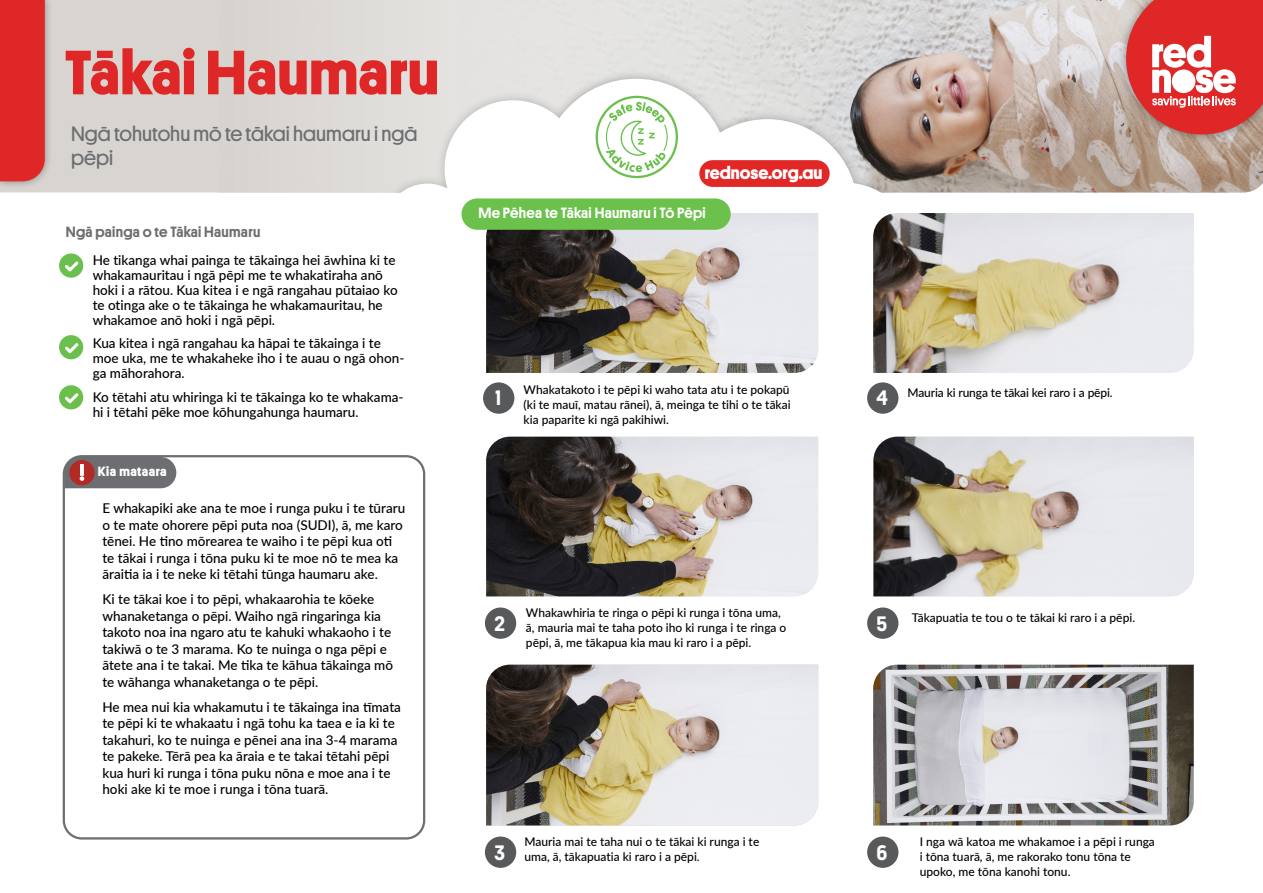
<style>
.page{position:relative;width:1263px;height:893px;background:#fff}
.page>*{position:absolute;margin:0;border:0;box-sizing:border-box;transform-origin:0 0}
.t1{font:700 63px "Platform";color:#de2726}
.t2{font:500 21.15px "Platform";color:#fff}
.t3{font:21px/24px "Platform";color:#6d6e71}
.t4{font:700 18px "Platform";color:#fff}
.t5{font:500 15px "Platform";letter-spacing:.02em;color:#fff}
.t6{font:500 15px "Platform";letter-spacing:.02em;color:#6d6e71}
.t7{font:500 13.5px/16.5px "Lato";color:#000}
.t8{font:700 13.5px "Platform";letter-spacing:.04em;color:#fff}
.t9{font:500 12px/15px "Lato";color:#000}
.s1{font-weight:400;font-size:12px;color:#de2726}
.s2{color:#de2726}
</style>
<div class="page">
<div style="left:0;top:0;width:219px;height:192px;background:#d8d5d1"></div>
<img style="left:219px;top:0;width:1044px;height:192px">
<div style="left:0;top:0;width:53px;height:189px;background:#000;opacity:.34"></div>
<div style="left:0;top:0;width:45px;height:181px;background:#de2726"></div>
<div style="left:550px;top:69px;width:370px;height:123px;background:#000;opacity:.29"></div>
<div style="left:375px;top:91px;width:187px;height:101px;background:#e1ddda"></div>
<svg style="left:384px;top:79px;width:533px;height:113px"></svg>
<div style="left:699px;top:160px;width:131px;height:27px;background:#e12827;border-radius:13px"></div>
<div style="left:1118px;top:0;width:145px;height:143px;background:#000;opacity:.4"></div>
<svg style="left:1126px;top:0;width:137px;height:134px;background:#dd5451"></svg>
<div style="left:1172px;top:69px;width:23px;height:24px;background:#fff;border-radius:50%"></div>
<div style="left:63px;top:455px;width:362px;height:384px;border:2px solid #6d6e71;border-radius:18px"></div>
<img style="left:486px;top:213px;width:332px;height:160px">
<img style="left:486px;top:437px;width:332px;height:159px">
<img style="left:486px;top:665px;width:332px;height:160px">
<div style="left:483px;top:382px;width:31px;height:32px;background:#58595b;border-radius:50%"></div>
<div style="left:485px;top:607px;width:31px;height:32px;background:#58595b;border-radius:50%"></div>
<div style="left:485px;top:836px;width:31px;height:32px;background:#58595b;border-radius:50%"></div>
<div style="left:867px;top:382px;width:31px;height:32px;background:#58595b;border-radius:50%"></div>
<div style="left:867px;top:607px;width:31px;height:32px;background:#58595b;border-radius:50%"></div>
<div style="left:867px;top:836px;width:31px;height:32px;background:#58595b;border-radius:50%"></div>
<img style="left:873px;top:213px;width:321px;height:160px">
<img style="left:873px;top:437px;width:321px;height:159px">
<img style="left:873px;top:665px;width:321px;height:160px">
<div style="left:59px;top:253px;width:24px;height:25px;background:#6bbf4d;border-radius:50%"></div>
<svg style="left:65px;top:261px;width:13px;height:11px"></svg>
<div style="left:59px;top:335px;width:24px;height:24px;background:#6bbf4d;border-radius:50%"></div>
<svg style="left:65px;top:343px;width:13px;height:10px"></svg>
<div style="left:59px;top:385px;width:24px;height:24px;background:#6bbf4d;border-radius:50%"></div>
<svg style="left:65px;top:393px;width:13px;height:10px"></svg>
<div style="left:461px;top:198px;width:270px;height:32px;background:#6bc14c;border-radius:16px"></div>
<svg style="left:65px;top:457px;width:111px;height:31px;background:#7d6c6e"></svg>
<h1 class="t1" style="left:65px;top:26px;width:376px">Tākai Haumaru</h1>
<h3 class="t3" style="left:71px;top:121px;width:348px">Ngā tohutohu mō te tākai haumaru i ngā pēpi</h3>
<p class="t6" style="left:66px;top:221px;width:196px">Ngā painga o te Tākai Haumaru</p>
<p class="t7" style="left:93px;top:252px;width:306px;line-height:15px;text-indent:-27px"><span class="s1">•</span> He tikanga whai painga te tākainga hei āwhina ki te whakamauritau i ngā pēpi me te whakatiraha anō hoki i a rātou. Kua kitea i e ngā rangahau pūtaiao ko te otinga ake o te tākainga he whakamauritau, he whakamoe anō hoki i ngā pēpi.</p>
<p class="t7" style="left:93px;top:335px;width:313px;line-height:15px;text-indent:-27px"><span class="s2">•</span> Kua kitea i ngā rangahau ka hāpai te tākainga i te moe uka, me te whakaheke iho i te auau o ngā ohon&shy;ga māhorahora.</p>
<p class="t7" style="left:93px;top:389px;width:312px;line-height:15px;text-indent:-27px"><span class="s2">•</span> Ko tētahi atu whiringa ki te tākainga ko te whakama&shy;hi i tētahi pēke moe kōhungahunga haumaru.</p>
<p class="t8" style="left:98px;top:462px;width:70px">Kia mataara</p>
<p class="t7" style="left:102px;top:500px;width:304px">E whakapiki ake ana te moe i runga puku i te tūraru o te mate ohorere pēpi puta noa (SUDI), ā, me karo tēnei. He tino mōrearea te waiho i te pēpi kua oti te tākai i runga i tōna puku ki te moe nō te mea ka āraitia ia i te neke ki tētahi tūnga haumaru ake.</p>
<p class="t7" style="left:102px;top:591px;width:292px">Ki te tākai koe i to pēpi, whakaarohia te kōeke whanaketanga o pēpi. Waiho ngā ringaringa kia takoto noa ina ngaro atu te kahuki whakaoho i te takiwā o te 3 marama. Ko te nuinga o nga pēpi e ātete ana i te takai. Me tika te kāhua tākainga mō te wāhanga whanaketanga o te pēpi.</p>
<p class="t7" style="left:102px;top:698px;width:300px">He mea nui kia whakamutu i te tākainga ina tīmata te pēpi ki te whakaatu i ngā tohu ka taea e ia ki te takahuri, ko te nuinga e pēnei ana ina 3-4 marama te pakeke. Tērā pea ka āraia e te takai tētahi pēpi kua huri ki runga i tōna puku nōna e moe ana i te hoki ake ki te moe i runga i tōna tuarā.</p>
<h3 class="t4" style="left:705px;top:160px;width:119px">rednose.org.au</h3>
<p class="t5" style="left:478px;top:202px;width:229px">Me Pēhea te Tākai Haumaru i Tō Pēpi</p>
<h2 class="t2" style="left:495px;top:383px;width:7px">1</h2>
<p class="t9" style="left:524px;top:381px;width:269px;text-align:justify">Whakatakoto i te pēpi ki waho tata atu i te pokapū (ki te mauī, matau rānei), ā, meinga te tihi o te tākai kia paparite ki ngā pakihiwi.</p>
<h2 class="t2" style="left:494px;top:608px;width:12px">2</h2>
<p class="t9" style="left:526px;top:605px;width:262px">Whakawhiria te ringa o pēpi ki runga i tōna uma, ā, mauria mai te taha poto iho ki runga i te ringa o pēpi, ā, me tākapua kia mau ki raro i a pēpi.</p>
<h2 class="t2" style="left:494px;top:837px;width:12px">3</h2>
<p class="t9" style="left:524px;top:834px;width:236px">Mauria mai te taha nui o te tākai ki runga i te uma, ā, tākapuatia ki raro i a pēpi.</p>
<h2 class="t2" style="left:877px;top:383px;width:13px">4</h2>
<p class="t9" style="left:907px;top:384px;width:207px">Mauria ki runga te tākai kei raro i a pēpi.</p>
<h2 class="t2" style="left:877px;top:608px;width:12px">5</h2>
<p class="t9" style="left:912px;top:609px;width:225px">Tākapuatia te tou o te tākai ki raro i a pēpi.</p>
<h2 class="t2" style="left:877px;top:837px;width:12px">6</h2>
<p class="t9" style="left:920px;top:834px;width:237px">I nga wā katoa me whakamoe i a pēpi i runga i tōna tuarā, ā, me rakorako tonu tōna te upoko, me tōna kanohi tonu.</p>
</div>
